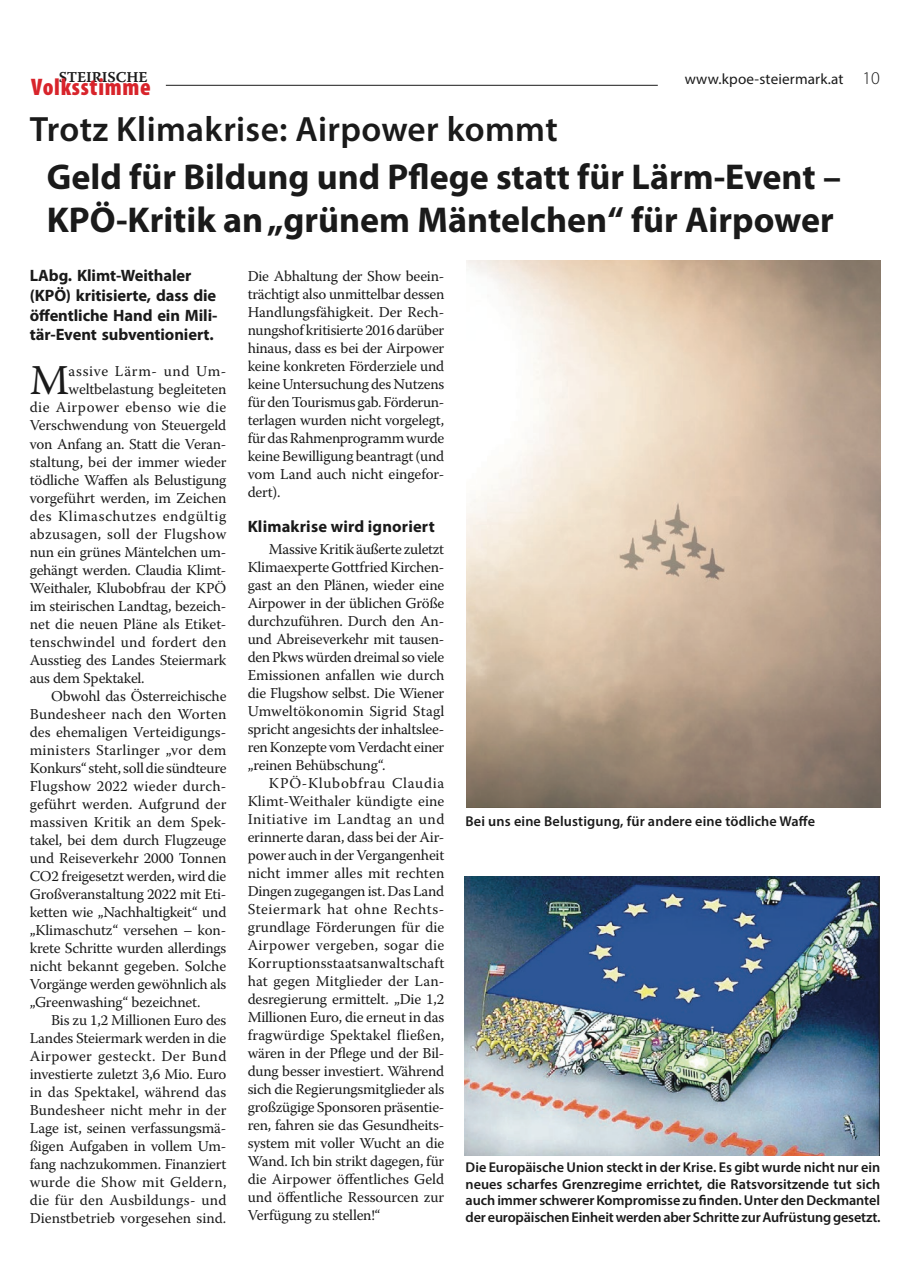
<style>
.page{position:relative;width:910px;height:1276px;background:#fff}
.page>*{position:absolute;margin:0;border:0;box-sizing:border-box;transform-origin:0 0}
.Fließtext{font:42.3px "Warnock Pro";color:#1a1a1a}
.headline_B_T2{font:700 36px/43.2px "Myriad Pro";color:#1a1a1a}
.Bildtext{font:600 35.25px "Myriad Pro";letter-spacing:.01em;color:#1a1a1a}
.t1{font:900 condensed 24px "Myriad Pro";letter-spacing:.03em;color:#d8242b}
.t2{font:300 18px "Myriad Pro";color:#1a1a1a}
.Vorspann{font:700 16.5px/19.8px "Myriad Pro";letter-spacing:-.005em;color:#1a1a1a}
.Zwischentitel{font:700 16.5px "Myriad Pro";letter-spacing:.01em;color:#1a1a1a}
.Fließtext-2{font:15px/18px "Warnock Pro";letter-spacing:-.01em;color:#1a1a1a;text-align:justify}
.Fließtext-3{font:15px "Warnock Pro";letter-spacing:.04em;color:#1a1a1a}
.Fließtext-4{font:15px "Warnock Pro";letter-spacing:.025em;color:#1a1a1a}
.Fließtext-5{font:15px "Warnock Pro";letter-spacing:.015em;color:#1a1a1a}
.Fließtext-6{font:15px "Warnock Pro";letter-spacing:.03em;color:#1a1a1a}
.t3{font:15px "Myriad Pro";letter-spacing:.01em;color:#1a1a1a}
.Fließtext-7{font:15px "Warnock Pro";letter-spacing:.045em;color:#1a1a1a}
.t4{font:15px "Warnock Pro Semibold Capt";letter-spacing:-.01em;color:#1a1a1a}
.Bildtext-2{font:600 14.25px/16.5px "Myriad Pro";letter-spacing:-.01em;color:#1a1a1a;text-align:justify}
.Bildtext-3{font:600 14.25px "Myriad Pro";letter-spacing:.01em;color:#1a1a1a}
</style>
<div class="page">
<hr style="left:166px;top:85px;width:492px;height:1px;background:#1a1a1a">
<img style="left:466px;top:260px;width:415px;height:547px">
<img style="left:464px;top:876px;width:415px;height:279px">
<p class="t4" style="left:59px;top:68px;width:90px">STEIRISCHE</p>
<p class="t2" style="left:862px;top:67px;width:19px">10</p>
<h3 class="t1" style="left:31px;top:72px;width:121px">Volksstimme</h3>
<p class="t3" style="left:685px;top:69px;width:160px">www.kpoe-steiermark.at</p>
<p class="Bildtext" style="left:30px;top:107px;width:529px">Trotz Klimakrise: Airpower kommt</p>
<p class="headline_B_T2" style="left:47px;top:154px;width:796px">Geld für Bildung und Pflege statt für Lärm-Event –<br>KPÖ-Kritik an „grünem Mäntelchen“ für Airpower</p>
<p class="Vorspann" style="left:30px;top:265px;width:189px">LAbg. Klimt-Weithaler (KPÖ) kritisierte, dass die öffentliche Hand ein Mili&shy;tär-Event subventioniert.</p>
<p class="Fließtext" style="left:30px;top:355px;width:41px">M</p>
<p class="Fließtext-7" style="left:69px;top:362px;width:159px">assive Lärm- und Um-</p>
<p class="Fließtext-2" style="left:69px;top:380px;width:159px">weltbelastung begleiteten</p>
<p class="Fließtext-6" style="left:30px;top:398px;width:198px">die Airpower ebenso wie die</p>
<p class="Fließtext-2" style="left:30px;top:416px;width:198px">Verschwendung von Steuergeld</p>
<p class="Fließtext-2" style="left:30px;top:434px;width:198px">von Anfang an. Statt die Veran-</p>
<p class="Fließtext-2" style="left:30px;top:452px;width:198px">staltung, bei der immer wieder</p>
<p class="Fließtext-2" style="left:30px;top:470px;width:198px">tödliche Waffen als Belustigung</p>
<p class="Fließtext-2" style="left:30px;top:488px;width:198px">vorgeführt werden, im Zeichen</p>
<p class="Fließtext-3" style="left:30px;top:506px;width:198px">des Klimaschutzes endgültig</p>
<p class="Fließtext-4" style="left:30px;top:524px;width:198px">abzusagen, soll der Flugshow</p>
<p class="Fließtext-2" style="left:30px;top:542px;width:198px">nun ein grünes Mäntelchen um-</p>
<p class="Fließtext-2" style="left:30px;top:560px;width:198px">gehängt werden. Claudia Klimt-</p>
<p class="Fließtext-2" style="left:30px;top:578px;width:198px">Weithaler, Klubobfrau der KPÖ</p>
<p class="Fließtext-2" style="left:30px;top:596px;width:198px">im steirischen Landtag, bezeich-</p>
<p class="Fließtext-2" style="left:30px;top:614px;width:198px">net die neuen Pläne als Etiket-</p>
<p class="Fließtext-5" style="left:30px;top:632px;width:198px">tenschwindel und fordert den</p>
<p class="Fließtext-2" style="left:30px;top:650px;width:198px">Ausstieg des Landes Steiermark</p>
<p class="Fließtext-2" style="left:30px;top:668px;width:116px">aus dem Spektakel.</p>
<p class="Fließtext-2" style="left:30px;top:686px;width:198px;text-indent:21px">Obwohl das Österreichische Bundesheer nach den Worten des ehemaligen Verteidigungs&shy;ministers Starlinger „vor dem Konkurs“ steht, soll die sündteure Flugshow 2022 wieder durch&shy;geführt werden. Aufgrund der massiven Kritik an dem Spek&shy;takel, bei dem durch Flugzeuge und Reiseverkehr 2000 Tonnen CO2 freigesetzt werden, wird die Großveranstaltung 2022 mit Eti&shy;ketten wie „Nachhaltigkeit“ und „Klimaschutz“ versehen – kon&shy;krete Schritte wurden allerdings nicht bekannt gegeben. Solche Vorgänge werden gewöhnlich als „Greenwashing“ bezeichnet.</p>
<p class="Fließtext-2" style="left:30px;top:1010px;width:198px;text-indent:21px">Bis zu 1,2 Millionen Euro des Landes Steiermark werden in die Airpower gesteckt. Der Bund investierte zuletzt 3,6 Mio. Euro in das Spektakel, während das Bundesheer nicht mehr in der Lage ist, seinen verfassungsmä&shy;ßigen Aufgaben in vollem Um&shy;fang nachzukommen. Finanziert wurde die Show mit Geldern, die für den Ausbildungs- und Dienstbetrieb vorgesehen sind.</p>
<p class="Fließtext-2" style="left:248px;top:266px;width:198px">Die Abhaltung der Show beein&shy;trächtigt also unmittelbar dessen Handlungsfähigkeit. Der Rech&shy;nungshof kritisierte 2016 darüber hinaus, dass es bei der Airpower keine konkreten Förderziele und keine Untersuchung des Nutzens für den Tourismus gab. Förderun&shy;terlagen wurden nicht vorgelegt, für das Rahmenprogramm wurde keine Bewilligung beantragt (und vom Land auch nicht eingefor&shy;dert).</p>
<p class="Zwischentitel" style="left:248px;top:515px;width:189px">Klimakrise wird ignoriert</p>
<p class="Fließtext-2" style="left:248px;top:540px;width:198px;text-indent:21px">Massive Kritik äußerte zuletzt Klimaexperte Gottfried Kirchen&shy;gast an den Plänen, wieder eine Airpower in der üblichen Größe durchzuführen. Durch den An&shy;und Abreiseverkehr mit tausen&shy;den Pkws würden dreimal so viele Emissionen anfallen wie durch die Flugshow selbst. Die Wiener Umweltökonomin Sigrid Stagl spricht angesichts der inhaltslee&shy;ren Konzepte vom Verdacht einer „reinen Behübschung“.</p>
<p class="Fließtext-2" style="left:248px;top:774px;width:198px;text-indent:21px">KPÖ-Klubobfrau Claudia Klimt-Weithaler kündigte eine Initiative im Landtag an und erinnerte daran, dass bei der Air&shy;power auch in der Vergangenheit nicht immer alles mit rechten Dingen zugegangen ist. Das Land Steiermark hat ohne Rechts&shy;grundlage Förderungen für die Airpower vergeben, sogar die Korruptionsstaatsanwaltschaft hat gegen Mitglieder der Lan&shy;desregierung ermittelt. „Die 1,2<br>Millionen Euro, die erneut in das fragwürdige Spektakel fließen, wären in der Pflege und der Bil&shy;dung besser investiert. Während sich die Regierungsmitglieder als großzügige Sponsoren präsentie&shy;ren, fahren sie das Gesundheits&shy;system mit voller Wucht an die Wand. Ich bin strikt dagegen, für die Airpower öffentliches Geld und öffentliche Ressourcen zur Verfügung zu stellen!“</p>
<p class="Bildtext-3" style="left:465px;top:812px;width:351px">Bei uns eine Belustigung, für andere eine tödliche Waffe</p>
<p class="Bildtext-2" style="left:466px;top:1159px;width:416px">Die Europäische Union steckt in der Krise. Es gibt wurde nicht nur ein neues scharfes Grenzregime errichtet, die Ratsvorsitzende tut sich auch immer schwerer Kompromisse zu finden. Unter den Deckmantel der europäischen Einheit werden aber Schritte zur Aufrüstung gesetzt.</p>
</div>
